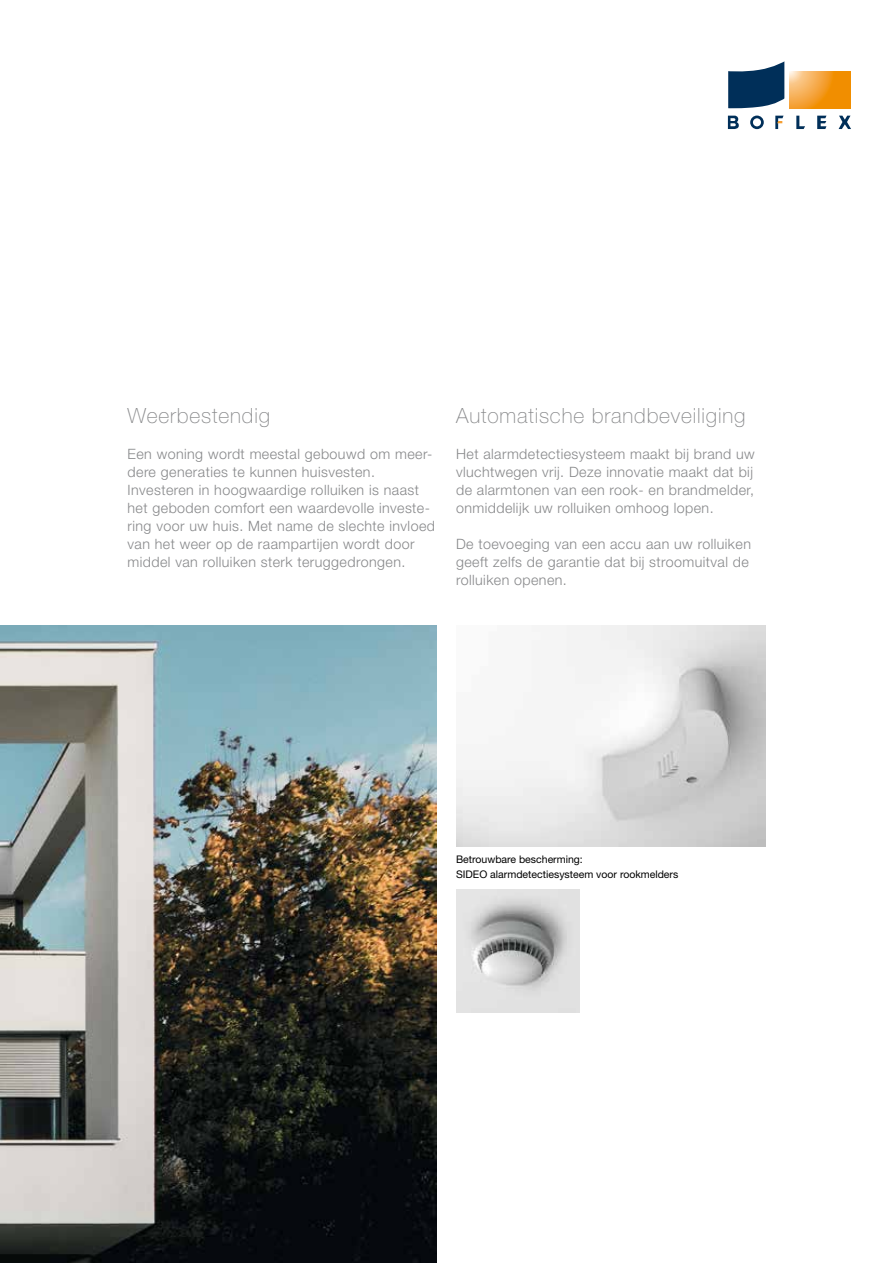
<style>
.page{position:relative;width:893px;height:1263px;background:#fff}
.page>*{position:absolute;margin:0;border:0;box-sizing:border-box;transform-origin:0 0}
.t1{font:100 21px "Helvetica Neue LT Std";letter-spacing:.04em;color:#87888a}
.t2{font:300 14.25px/18px "Helvetica Neue LT Std";letter-spacing:.03em;color:#87888a}
.t3{font:10.5px/15px "Helvetica Neue LT Std";color:#000}
</style>
<div class="page">
<img style="left:0;top:625px;width:437px;height:638px">
<img style="left:456px;top:625px;width:309px;height:221px">
<img style="left:456px;top:890px;width:123px;height:123px">
<svg style="left:728px;top:116px;width:11px;height:13px"></svg>
<svg style="left:750px;top:116px;width:14px;height:13px"></svg>
<svg style="left:796px;top:116px;width:9px;height:13px"></svg>
<svg style="left:817px;top:116px;width:9px;height:13px"></svg>
<svg style="left:839px;top:116px;width:12px;height:13px"></svg>
<svg style="left:775px;top:116px;width:8px;height:13px"></svg>
<svg style="left:728px;top:61px;width:56px;height:48px"></svg>
<svg style="left:789px;top:71px;width:61px;height:37px;background:#f4a233"></svg>
<h1 class="t1" style="left:128px;top:404px;width:144px">Weerbestendig</h1>
<p class="t2" style="left:128px;top:445px;width:309px">Een woning wordt meestal gebouwd om meer&shy;dere generaties te kunnen huisvesten.<br>Investeren in hoogwaardige rolluiken is naast het geboden comfort een waardevolle investe&shy;ring voor uw huis. Met name de slechte invloed van het weer op de raampartijen wordt door middel van rolluiken sterk teruggedrongen.</p>
<h1 class="t1" style="left:456px;top:404px;width:291px">Automatische brandbeveiliging</h1>
<p class="t2" style="left:456px;top:445px;width:300px">Het alarmdetectiesysteem maakt bij brand uw vluchtwegen vrij. Deze innovatie maakt dat bij de alarmtonen van een rook- en brandmelder, onmiddelijk uw rolluiken omhoog lopen.</p>
<p class="t2" style="left:456px;top:535px;width:296px">De toevoeging van een accu aan uw rolluiken geeft zelfs de garantie dat bij stroomuitval de rolluiken openen.</p>
<p class="t3" style="left:456px;top:851px;width:224px">Betrouwbare bescherming:<br>SIDEO alarmdetectiesysteem voor rookmelders</p>
</div>
